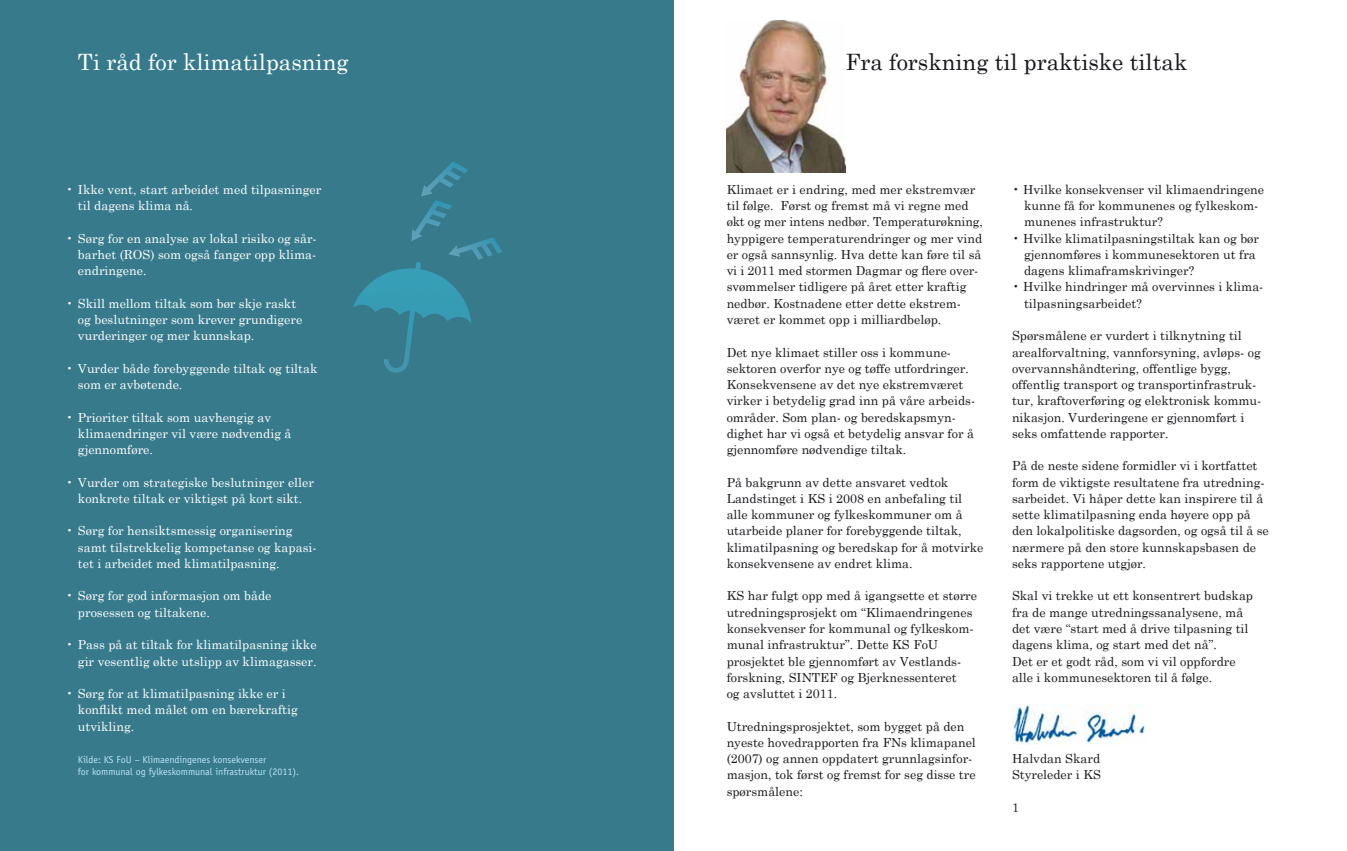
<style>
.page{position:relative;width:1347px;height:851px;background:#fff}
.page>*{position:absolute;margin:0;border:0;box-sizing:border-box;transform-origin:0 0}
.t1{font:22.5px "Century Schoolbook";color:#1a171c}
.t2{font:22.5px "Century Schoolbook";color:#fff}
.t3{font:12.5px/16.2px "Century Schoolbook";color:#1a171c}
.t4{font:12.5px/16.2px "Century Schoolbook";color:#fff}
.t5{font:10px/11.5px "Officina Sans";color:#bde4f7}
</style>
<div class="page">
<div style="left:0;top:0;width:673px;height:850px;background:#367a8c"></div>
<img style="left:1012px;top:704px;width:133px;height:40px">
<svg style="left:353px;top:161px;width:149px;height:212px"></svg>
<img style="left:726px;top:20px;width:119px;height:152px">
<h1 class="t2" style="left:78px;top:48px;width:272px">Ti råd for klimatilpasning</h1>
<h1 class="t1" style="left:845px;top:48px;width:343px">Fra forskning til praktiske tiltak</h1>
<p class="t4" style="left:78px;top:181px;width:245px;text-indent:-12px">• Ikke vent, start arbeidet med tilpasninger til dagens klima nå.</p>
<p class="t4" style="left:78px;top:230px;width:240px;text-align:justify;text-indent:-12px">• Sørg for en analyse av lokal risiko og sår&shy;barhet (ROS) som også fanger opp klima&shy;endringene.</p>
<p class="t4" style="left:78px;top:295px;width:226px;text-indent:-12px">• Skill mellom tiltak som bør skje raskt og beslutninger som krever grundigere vurderinger og mer kunnskap.</p>
<p class="t4" style="left:78px;top:360px;width:241px;text-indent:-12px">• Vurder både forebyggende tiltak og tiltak som er avbøtende.</p>
<p class="t4" style="left:78px;top:408px;width:215px;text-indent:-12px">• Prioriter tiltak som uavhengig av klimaendringer vil være nødvendig å gjennomføre.</p>
<p class="t4" style="left:66px;top:473px;width:249px;text-align:center">• Vurder om strategiske beslutninger eller konkrete tiltak er viktigst på kort sikt.</p>
<p class="t4" style="left:78px;top:522px;width:240px;text-indent:-12px">• Sørg for hensiktsmessig organisering samt tilstrekkelig kompetanse og kapasi&shy;tet i arbeidet med klimatilpasning.</p>
<p class="t4" style="left:78px;top:587px;width:195px;text-indent:-12px">• Sørg for god informasjon om både prosessen og tiltakene.</p>
<p class="t4" style="left:66px;top:636px;width:252px;text-align:right">• Pass på at tiltak for klimatilpasning ikke gir vesentlig økte utslipp av klimagasser.</p>
<p class="t4" style="left:78px;top:685px;width:221px;text-indent:-12px">• Sørg for at klimatilpasning ikke er i konflikt med målet om en bærekraftig utvikling.</p>
<p class="t5" style="left:78px;top:753px;width:223px">Kilde: KS FoU – Klimaendingenes konsekvenser<br>for kommunal og fylkeskommunal infrastruktur (2011).</p>
<p class="t3" style="left:726px;top:181px;width:258px">Klimaet er i endring, med mer ekstremvær til følge. Først og fremst må vi regne med økt og mer intens nedbør. Temperaturøkning, hyppigere temperaturendringer og mer vind er også sannsynlig. Hva dette kan føre til så vi i 2011 med stormen Dagmar og flere over&shy;svømmelser tidligere på året etter kraftig nedbør. Kostnadene etter dette ekstrem&shy;været er kommet opp i milliardbeløp.</p>
<p class="t3" style="left:726px;top:343px;width:250px">Det nye klimaet stiller oss i kommune&shy;sektoren overfor nye og tøffe utfordringer.<br>Konsekvensene av det nye ekstremværet virker i betydelig grad inn på våre arbeids&shy;områder. Som plan- og beredskapsmyn&shy;dighet har vi også et betydelig ansvar for å gjennomføre nødvendige tiltak.</p>
<p class="t3" style="left:726px;top:473px;width:258px">På bakgrunn av dette ansvaret vedtok Landstinget i KS i 2008 en anbefaling til alle kommuner og fylkeskommuner om å utarbeide planer for forebyggende tiltak, klimatilpasning og beredskap for å motvirke konsekvensene av endret klima.</p>
<p class="t3" style="left:726px;top:587px;width:252px">KS har fulgt opp med å igangsette et større utredningsprosjekt om “Klimaendringenes konsekvenser for kommunal og fylkeskom&shy;munal infrastruktur”. Dette KS FoU prosjektet ble gjennomført av Vestlands&shy;forskning, SINTEF og Bjerknessenteret<br>og avsluttet i 2011.</p>
<p class="t3" style="left:726px;top:717px;width:251px">Utredningsprosjektet, som bygget på den nyeste hovedrapporten fra FNs klimapanel (2007) og annen oppdatert grunnlagsinfor&shy;masjon, tok først og fremst for seg disse tre spørsmålene:</p>
<p class="t3" style="left:1024px;top:181px;width:241px;text-indent:-12px">• Hvilke konsekvenser vil klimaendringene kunne få for kommunenes og fylkeskom&shy;munenes infrastruktur?</p>
<p class="t3" style="left:1024px;top:230px;width:236px;text-indent:-12px">• Hvilke klimatilpasningstiltak kan og bør gjennomføres i kommunesektoren ut fra dagens klimaframskrivinger?</p>
<p class="t3" style="left:1024px;top:278px;width:241px;text-indent:-12px">• Hvilke hindringer må overvinnes i klima&shy;tilpasningsarbeidet?</p>
<p class="t3" style="left:1012px;top:327px;width:251px">Spørsmålene er vurdert i tilknytning til arealforvaltning, vannforsyning, avløps- og overvannshåndtering, offentlige bygg, offentlig transport og transportinfrastruk&shy;tur, kraftoverføring og elektronisk kommu&shy;nikasjon. Vurderingene er gjennomført i seks omfattende rapporter.</p>
<p class="t3" style="left:1012px;top:457px;width:258px">På de neste sidene formidler vi i kortfattet form de viktigste resultatene fra utredning&shy;sarbeidet. Vi håper dette kan inspirere til å sette klimatilpasning enda høyere opp på den lokalpolitiske dagsorden, og også til å se nærmere på den store kunnskapsbasen de seks rapportene utgjør.</p>
<p class="t3" style="left:1012px;top:587px;width:243px">Skal vi trekke ut ett konsentrert budskap fra de mange utredningssanalysene, må det være “start med å drive tilpasning til dagens klima, og start med det nå”.<br>Det er et godt råd, som vi vil oppfordre alle i kommunesektoren til å følge.</p>
<p class="t3" style="left:1012px;top:750px;width:90px">Halvdan Skard<br>Styreleder i KS</p>
<p class="t3" style="left:1012px;top:798px;width:8px">1</p>
</div>
